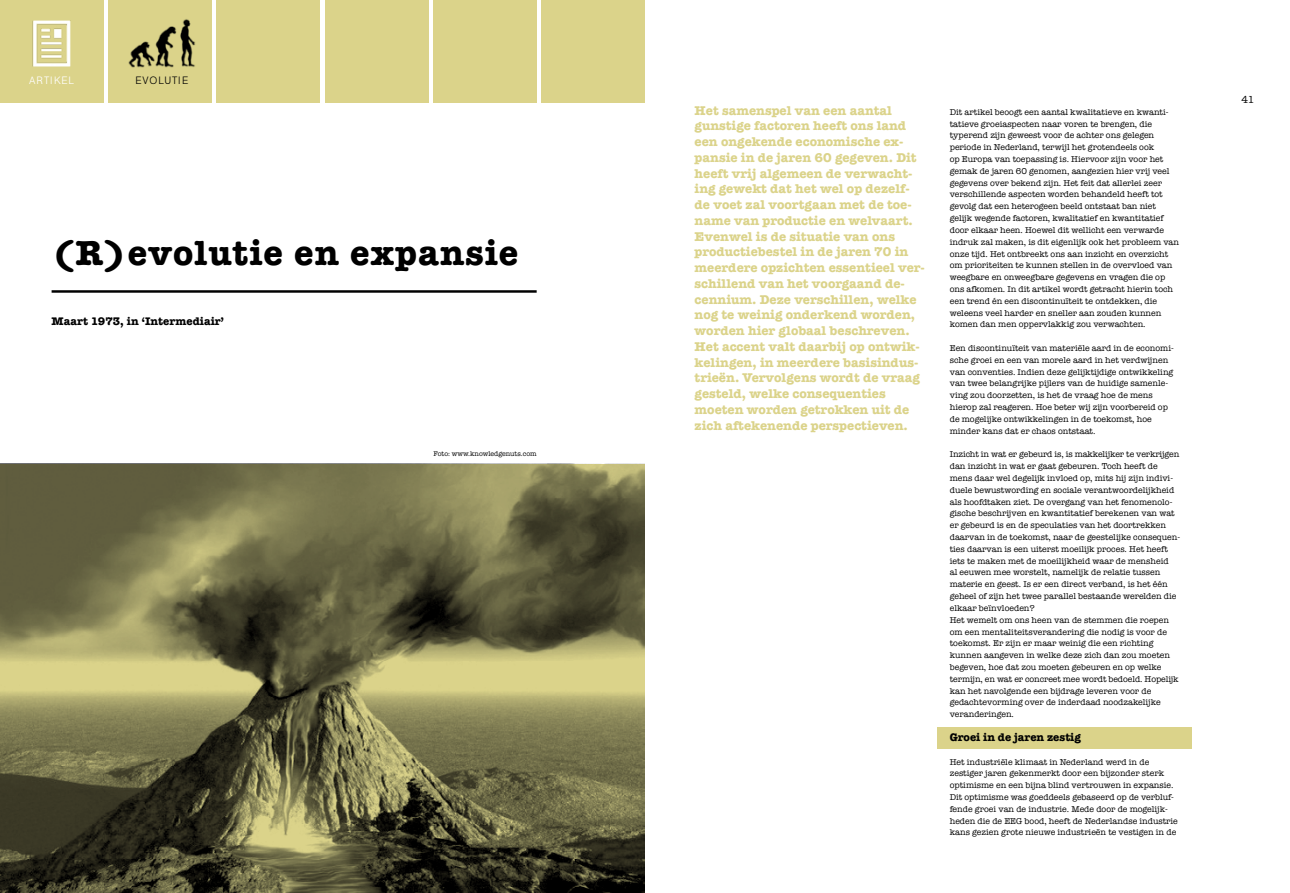
<style>
.page{position:relative;width:1290px;height:893px;background:#fff}
.page>*{position:absolute;margin:0;border:0;box-sizing:border-box;transform-origin:0 0}
.t1{font:700 35.88px "American Typewriter";letter-spacing:.03em;color:#000}
.t2{font:700 13.12px/15.8px "American Typewriter";color:#dbd38a}
.t3{font:700 11.38px "American Typewriter";color:#000}
.t4{font:300 10.5px "AK12";letter-spacing:.1em;color:#000}
.t5{font:300 10.5px "AK12";letter-spacing:.1em;color:#fff}
.t6{font:10.5px "American Typewriter";color:#000}
.t7{font:8.75px/11.8px "American Typewriter";color:#000}
.t8{font:7px "American Typewriter";color:#000}
</style>
<div class="page">
<div style="left:433px;top:0;width:104px;height:893px;background:#dbd38a"></div>
<div style="left:542px;top:0;width:103px;height:893px;background:#dbd38a"></div>
<div style="left:217px;top:0;width:103px;height:893px;background:#dbd38a"></div>
<div style="left:325px;top:0;width:103px;height:893px;background:#dbd38a"></div>
<div style="left:0;top:0;width:103px;height:893px;background:#dbd38a"></div>
<div style="left:108px;top:0;width:104px;height:893px;background:#dbd38a"></div>
<div style="left:0;top:103px;width:645px;height:360px;background:#fff"></div>
<hr style="left:52px;top:290px;width:485px;height:3px;background:#000">
<img style="left:33px;top:20px;width:37px;height:46px">
<div style="left:937px;top:727px;width:254px;height:21px;background:#dbd38a"></div>
<img style="left:128px;top:19px;width:68px;height:49px">
<img style="left:0;top:463px;width:645px;height:430px">
<p class="t5" style="left:29px;top:74px;width:46px">ARTIKEL</p>
<p class="t4" style="left:135px;top:74px;width:54px">EVOLUTIE</p>
<h1 class="t1" style="left:52px;top:222px;width:468px">(R)evolutie en expansie</h1>
<h3 class="t3" style="left:52px;top:312px;width:174px">Maart 1973, in ‘Intermediair’</h3>
<p class="t8" style="left:434px;top:448px;width:105px">Foto: www.knowledgenuts.com</p>
<p class="t2" style="left:694px;top:102px;width:232px">Het samenspel van een aantal gunstige factoren heeft ons land een ongekende economische ex&shy;pansie in de jaren 60 gegeven. Dit heeft vrij algemeen de verwacht&shy;ing gewekt dat het wel op dezelf&shy;de voet zal voortgaan met de toe&shy;name van productie en welvaart.<br>Evenwel is de situatie van ons productiebestel in de jaren 70 in meerdere opzichten essentieel ver&shy;schillend van het voorgaand de&shy;cennium. Deze verschillen, welke nog te weinig onderkend worden, worden hier globaal beschreven.<br>Het accent valt daarbij op ontwik&shy;kelingen, in meerdere basisindus&shy;trieën. Vervolgens wordt de vraag gesteld, welke consequenties moeten worden getrokken uit de zich aftekenende perspectieven.</p>
<p class="t7" style="left:950px;top:106px;width:231px">Dit artikel beoogt een aantal kwalitatieve en kwanti&shy;tatieve groeiaspecten naar voren te brengen, die typerend zijn geweest voor de achter ons gelegen periode in Nederland, terwijl het grotendeels ook<br>op Europa van toepassing is. Hiervoor zijn voor het gemak de jaren 60 genomen, aangezien hier vrij veel gegevens over bekend zijn. Het feit dat allerlei zeer verschillende aspecten worden behandeld heeft tot gevolg dat een heterogeen beeld ontstaat ban niet gelijk wegende factoren, kwalitatief en kwantitatief door elkaar heen. Hoewel dit wellicht een verwarde indruk zal maken, is dit eigenlijk ook het probleem van onze tijd. Het ontbreekt ons aan inzicht en overzicht om prioriteiten te kunnen stellen in de overvloed van weegbare en onweegbare gegevens en vragen die op ons afkomen. In dit artikel wordt getracht hierin toch een trend én een discontinuïteit te ontdekken, die weleens veel harder en sneller aan zouden kunnen komen dan men oppervlakkig zou verwachten.</p>
<p class="t7" style="left:950px;top:342px;width:225px">Een discontinuïteit van materiële aard in de economi&shy;sche groei en een van morele aard in het verdwijnen van conventies. Indien deze gelijktijdige ontwikkeling van twee belangrijke pijlers van de huidige samenle&shy;ving zou doorzetten, is het de vraag hoe de mens hierop zal reageren. Hoe beter wij zijn voorbereid op de mogelijke ontwikkelingen in de toekomst, hoe minder kans dat er chaos ontstaat.</p>
<p class="t7" style="left:950px;top:448px;width:232px">Inzicht in wat er gebeurd is, is makkelijker te verkrijgen dan inzicht in wat er gaat gebeuren. Toch heeft de mens daar wel degelijk invloed op, mits hij zijn indivi&shy;duele bewustwording en sociale verantwoordelijkheid als hoofdtaken ziet. De overgang van het fenomenolo&shy;gische beschrijven en kwantitatief berekenen van wat er gebeurd is en de speculaties van het doortrekken daarvan in de toekomst, naar de geestelijke consequen&shy;ties daarvan is een uiterst moeilijk proces. Het heeft iets te maken met de moeilijkheid waar de mensheid<br>al eeuwen mee worstelt, namelijk de relatie tussen materie en geest. Is er een direct verband, is het één geheel of zijn het twee parallel bestaande werelden die elkaar beïnvloeden?<br>Het wemelt om ons heen van de stemmen die roepen om een mentaliteitsverandering die nodig is voor de toekomst. Er zijn er maar weinig die een richting kunnen aangeven in welke deze zich dan zou moeten begeven, hoe dat zou moeten gebeuren en op welke termijn, en wat er concreet mee wordt bedoeld. Hopelijk kan het navolgende een bijdrage leveren voor de gedachtevorming over de inderdaad noodzakelijke veranderingen.</p>
<h3 class="t3" style="left:950px;top:727px;width:133px">Groei in de jaren zestig</h3>
<p class="t7" style="left:950px;top:755px;width:230px">Het industriële klimaat in Nederland werd in de zestiger jaren gekenmerkt door een bijzonder sterk optimisme en een bijna blind vertrouwen in expansie.<br>Dit optimisme was goeddeels gebaseerd op de verbluf&shy;fende groei van de industrie. Mede door de mogelijk&shy;heden die de EEG bood, heeft de Nederlandse industrie kans gezien grote nieuwe industrieën te vestigen in de</p>
<p class="t6" style="left:1241px;top:91px;width:14px">41</p>
</div>
